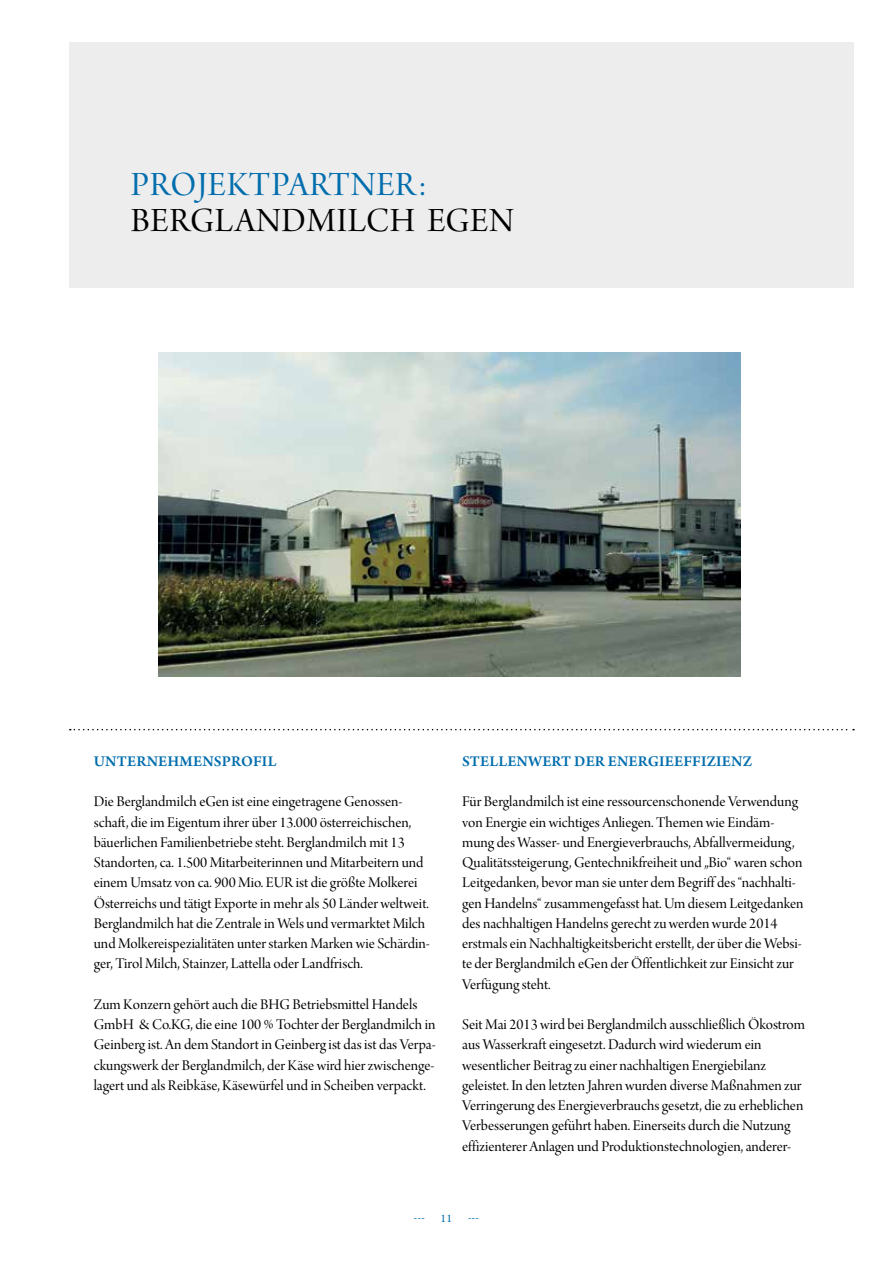
<style>
.page{position:relative;width:893px;height:1263px;background:#fff}
.page>*{position:absolute;margin:0;border:0;box-sizing:border-box;transform-origin:0 0}
.t1{font:36px "Arno Pro Display";letter-spacing:.02em;color:#000}
.t2{font:36px "Arno Pro Display";letter-spacing:.02em;color:#006dad}
.t3{font:15.75px/20.2px "Arno Pro Display";color:#000}
.t4{font:600 15.75px "Arno Pro";letter-spacing:.01em;color:#006dad}
.t5{font:12px "Arno Pro";color:#006dad}
</style>
<div class="page">
<div style="left:69px;top:43px;width:785px;height:245px;background:#ededee"></div>
<img style="left:158px;top:353px;width:583px;height:323px">
<svg style="left:70px;top:729px;width:784px;height:1px"></svg>
<h1 class="t2" style="left:131px;top:165px;width:297px">Projektpartner:</h1>
<h1 class="t1" style="left:131px;top:201px;width:385px">Berglandmilch eGen</h1>
<p class="t4" style="left:94px;top:752px;width:184px">UNTERNEHMENSPROFIL</p>
<p class="t3" style="left:94px;top:792px;width:338px">Die Berglandmilch eGen ist eine eingetragene Genossen&shy;schaft, die im Eigentum ihrer über 13.000 österreichischen, bäuerlichen Familienbetriebe steht. Berglandmilch mit 13<br>Standorten, ca. 1.500 Mitarbeiterinnen und Mitarbeitern und einem Umsatz von ca. 900 Mio. EUR ist die größte Molkerei Österreichs und tätigt Exporte in mehr als 50 Länder weltweit.<br>Berglandmilch hat die Zentrale in Wels und vermarktet Milch und Molkereispezialitäten unter starken Marken wie Schärdin&shy;ger, Tirol Milch, Stainzer, Lattella oder Landfrisch.</p>
<p class="t3" style="left:94px;top:995px;width:178px">Zum Konzern gehört auch die BHG</p>
<p class="t3" style="left:94px;top:995px;width:343px;text-indent:199px">Betriebsmittel Handels GmbH &amp; Co.KG, die eine 100 % Tochter der Berglandmilch in Geinberg ist. An dem Standort in Geinberg ist das ist das Verpa&shy;ckungswerk der Berglandmilch, der Käse wird hier zwischenge&shy;lagert und als Reibkäse, Käsewürfel und in Scheiben verpackt.</p>
<p class="t4" style="left:462px;top:752px;width:291px">STELLENWERT DER ENERGIEEFFIZIENZ</p>
<p class="t3" style="left:462px;top:792px;width:343px">Für Berglandmilch ist eine ressourcenschonende Verwendung von Energie ein wichtiges Anliegen. Themen wie Eindäm&shy;mung des Wasser- und Energieverbrauchs, Abfallvermeidung, Qualitätssteigerung, Gentechnikfreiheit und „Bio“ waren schon Leitgedanken, bevor man sie unter dem Begriff des “nachhalti&shy;gen Handelns“ zusammengefasst hat. Um diesem Leitgedanken des nachhaltigen Handelns gerecht zu werden wurde 2014 erstmals ein Nachhaltigkeitsbericht erstellt, der über die Websi&shy;te der Berglandmilch eGen der Öffentlichkeit zur Einsicht zur Verfügung steht.</p>
<p class="t3" style="left:462px;top:1015px;width:344px">Seit Mai 2013 wird bei Berglandmilch ausschließlich Ökostrom aus Wasserkraft eingesetzt. Dadurch wird wiederum ein wesentlicher Beitrag zu einer nachhaltigen Energiebilanz geleistet. In den letzten Jahren wurden diverse Maßnahmen zur Verringerung des Energieverbrauchs gesetzt, die zu erheblichen Verbesserungen geführt haben. Einerseits durch die Nutzung effizienterer Anlagen und Produktionstechnologien, anderer-</p>
<p class="t5" style="left:414px;top:1212px;width:12px">---</p>
<p class="t5" style="left:441px;top:1212px;width:13px">11</p>
<p class="t5" style="left:468px;top:1212px;width:12px">---</p>
</div>
